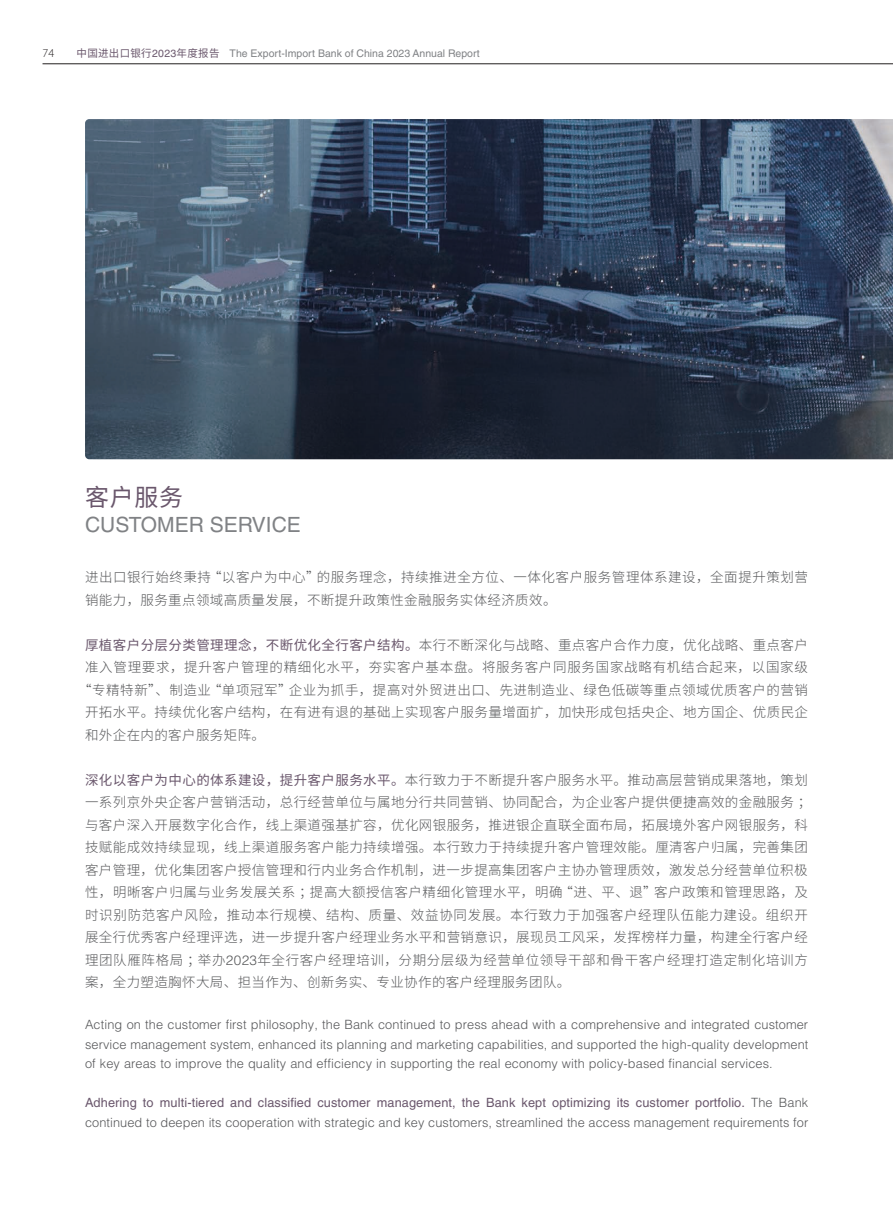
<style>
.page{position:relative;width:893px;height:1212px;background:#fff}
.page>*{position:absolute;margin:0;border:0;box-sizing:border-box;transform-origin:0 0}
.t1{font:24px "Source Han Sans CN";color:#6a576c}
.t2{font:21px "Helvetica LT Std";color:#808285}
.t3{font:300 13.5px/22.5px "Source Han Sans CN";letter-spacing:.03em;color:#57585a}
.t4{font:300 13.5px "Source Han Sans CN";letter-spacing:.055em;color:#57585a}
.t5{font:300 12.75px/19.5px "Helvetica LT Std";letter-spacing:.005em;color:#57585a;text-align:justify}
.t6{font:300 12px "Myriad Pro";color:#231f20}
.t7{font:10.5px "Helvetica LT Std";color:#808285}
.s1{font-family:"Source Han Sans CN";color:#6a576c}
.s2{color:#6a576c}
.s3{font-weight:400;color:#6a576c}
.s4{font-family:"Helvetica LT Std"}
</style>
<div class="page">
<hr style="left:43px;top:64px;width:850px;height:1px;background:#231f20">
<img style="left:85px;top:119px;width:808px;height:340px">
<p class="t6" style="left:43px;top:47px;width:13px">74</p>
<p class="t7" style="left:77px;top:47px;width:405px"><span class="s1">中国进出口银行</span><span class="s2">2023</span><span class="s1">年度报告</span> The Export-Import Bank of China 2023 Annual Report</p>
<h1 class="t1" style="left:85px;top:484px;width:100px">客户服务</h1>
<h2 class="t2" style="left:85px;top:513px;width:217px">CUSTOMER SERVICE</h2>
<p class="t3" style="left:85px;top:566px;width:725px">进出口银行始终秉持“以客户为中心”的服务理念，持续推进全方位、一体化客户服务管理体系建设，全面提升策划营销能力，服务重点领域高质量发展，不断提升政策性金融服务实体经济质效。</p>
<p class="t3" style="left:85px;top:634px;width:724px"><span class="s3">厚植客户分层分类管理理念，不断优化全行客户结构。</span>本行不断深化与战略、重点客户合作力度，优化战略、重点客户</p>
<p class="t4" style="left:85px;top:660px;width:724px">准入管理要求，提升客户管理的精细化水平，夯实客户基本盘。将服务客户同服务国家战略有机结合起来，以国家级</p>
<p class="t3" style="left:78px;top:679px;width:731px">“专精特新”、制造业“单项冠军”企业为抓手，提高对外贸进出口、先进制造业、绿色低碳等重点领域优质客户的营销</p>
<p class="t3" style="left:85px;top:701px;width:724px">开拓水平。持续优化客户结构，在有进有退的基础上实现客户服务量增面扩，加快形成包括央企、地方国企、优质民企</p>
<p class="t3" style="left:85px;top:724px;width:182px">和外企在内的客户服务矩阵。</p>
<p class="t3" style="left:85px;top:769px;width:728px"><span class="s3">深化以客户为中心的体系建设，提升客户服务水平。</span>本行致力于不断提升客户服务水平。推动高层营销成果落地，策划一系列京外央企客户营销活动，总行经营单位与属地分行共同营销、协同配合，为企业客户提供便捷高效的金融服务；与客户深入开展数字化合作，线上渠道强基扩容，优化网银服务，推进银企直联全面布局，拓展境外客户网银服务，科技赋能成效持续显现，线上渠道服务客户能力持续增强。本行致力于持续提升客户管理效能。厘清客户归属，完善集团客户管理，优化集团客户授信管理和行内业务合作机制，进一步提高集团客户主协办管理质效，激发总分经营单位积极性，明晰客户归属与业务发展关系；提高大额授信客户精细化管理水平，明确“进、平、退”客户政策和管理思路，及时识别防范客户风险，推动本行规模、结构、质量、效益协同发展。本行致力于加强客户经理队伍能力建设。组织开展全行优秀客户经理评选，进一步提升客户经理业务水平和营销意识，展现员工风采，发挥榜样力量，构建全行客户经理团队雁阵格局；举办<span class="s4">2023</span>年全行客户经理培训，分期分层级为经营单位领导干部和骨干客户经理打造定制化培训方案，全力塑造胸怀大局、担当作为、创新务实、专业协作的客户经理服务团队。</p>
<p class="t5" style="left:85px;top:1015px;width:725px">Acting on the customer first philosophy, the Bank continued to press ahead with a comprehensive and integrated customer service management system, enhanced its planning and marketing capabilities, and supported the high-quality development of key areas to improve the quality and efficiency in supporting the real economy with policy-based financial services.</p>
<p class="t5" style="left:85px;top:1093px;width:725px"><span class="s3">Adhering to multi-tiered and classified customer management, the Bank kept optimizing its customer portfolio.</span> The Bank continued to deepen its cooperation with strategic and key customers, streamlined the access management requirements for</p>
</div>
